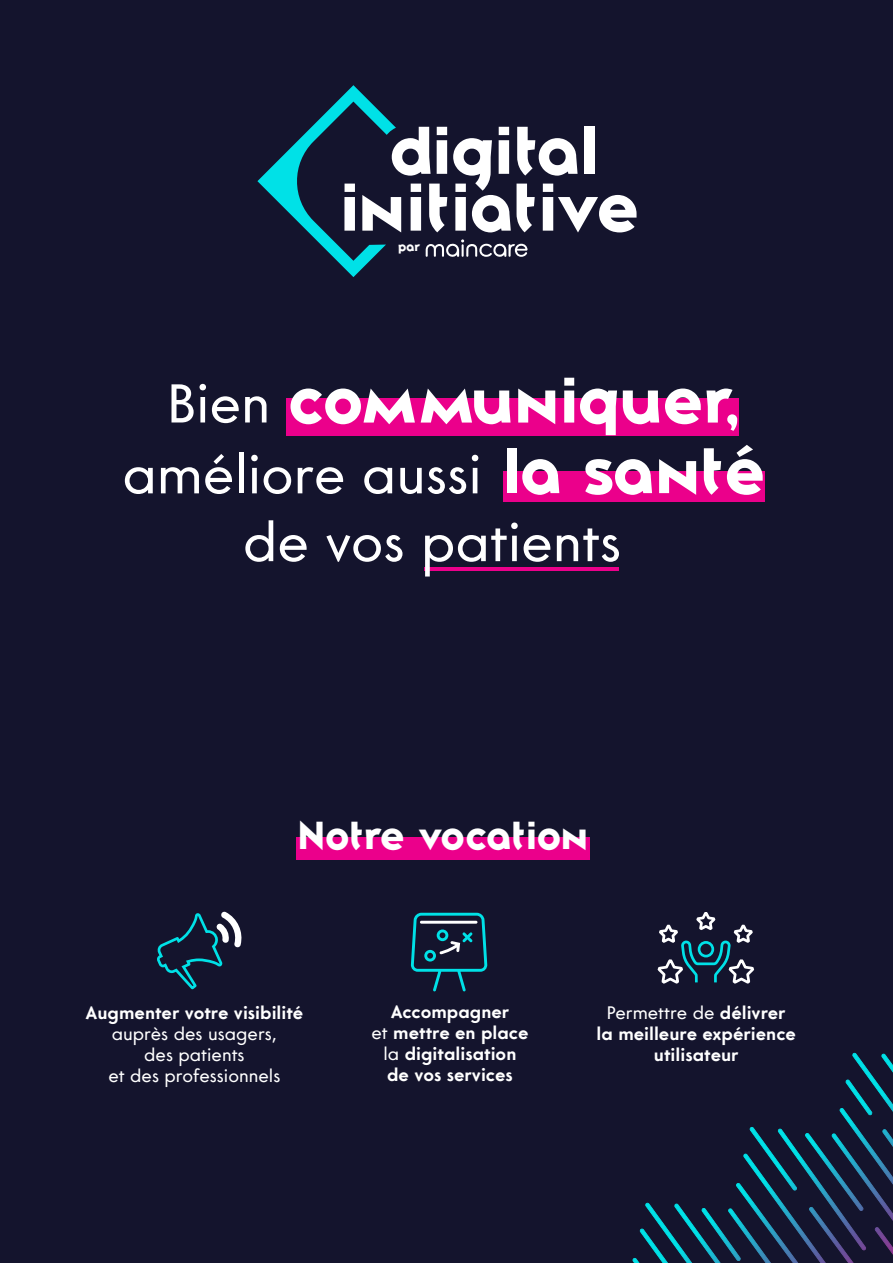
<style>
.page{position:relative;width:893px;height:1263px;background:#14142d}
.page>*{position:absolute;margin:0;border:0;box-sizing:border-box;transform-origin:0 0}
.t1{font:900 64.05px "Zeronero";color:#fff}
.t2{font:54.45px/70.8px "Core Sans G";color:#fff}
.t3{font:900 38.85px "Zeronero";color:#fff}
.t4{font:700 18px/21px "Core Sans G";color:#fff;text-align:center}
.t5{font:18px/21px "Core Sans G";color:#fff;text-align:center}
.t6{font:900 12.6px "Zeronero";color:#fff}
.s1{font-weight:400}
</style>
<div class="page">
<svg style="left:257px;top:85px;width:379px;height:192px"></svg>
<div style="left:296px;top:837px;width:294px;height:22px;background:#eb008b"></div>
<div style="left:287px;top:399px;width:452px;height:37px;background:#eb008b"></div>
<div style="left:503px;top:471px;width:262px;height:31px;background:#eb008b"></div>
<hr style="left:424px;top:567px;width:195px;height:4px;background:#eb008b">
<svg style="left:411px;top:913px;width:76px;height:78px"></svg>
<svg style="left:657px;top:912px;width:98px;height:72px"></svg>
<svg style="left:157px;top:911px;width:85px;height:78px"></svg>
<svg style="left:632px;top:1053px;width:261px;height:210px"></svg>
<p class="t6" style="left:398px;top:239px;width:24px">par</p>
<h1 class="t1" style="left:288px;top:360px;width:454px">communiquer,</h1>
<h2 class="t2" style="left:122px;top:369px;width:361px;text-indent:45px">Bien améliore aussi</h2>
<h1 class="t1" style="left:504px;top:431px;width:263px">la santé</h1>
<h2 class="t2" style="left:243px;top:508px;width:380px">de vos patients</h2>
<h3 class="t3" style="left:299px;top:811px;width:290px">Notre vocation</h3>
<p class="t4" style="left:85px;top:1002px;width:219px">Augmenter votre visibilité</p>
<p class="t5" style="left:109px;top:1023px;width:173px">auprès des usagers, des patients<br>et des professionnels</p>
<p class="t4" style="left:371px;top:1001px;width:158px">Accompagner<br><span class="s1">et</span> mettre en place <span class="s1">la</span> digitalisation de vos services</p>
<p class="t4" style="left:597px;top:1003px;width:201px"><span class="s1">Permettre de</span> délivrer la meilleure expérience utilisateur</p>
</div>
